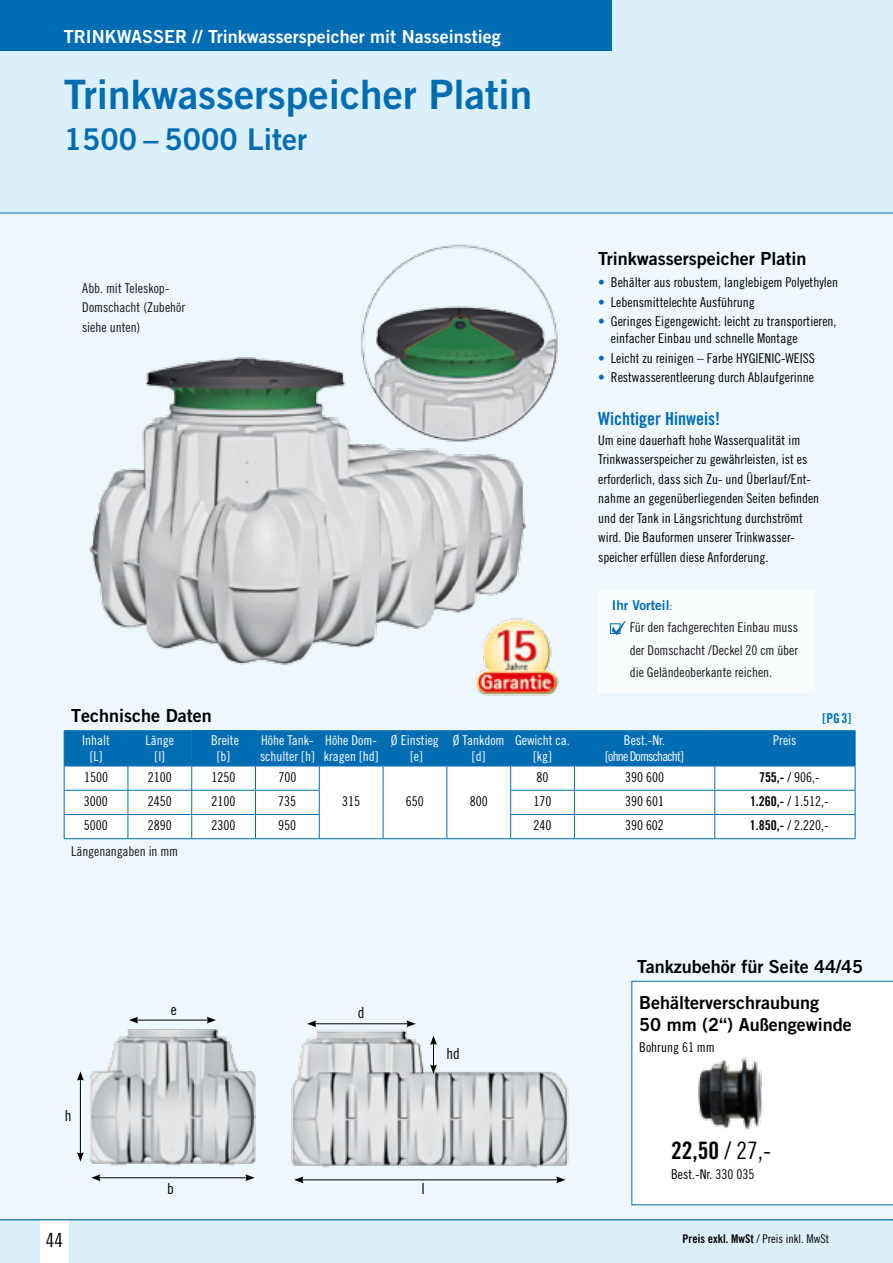
<style>
.page{position:relative;width:893px;height:1263px;background:#dcf0fb}
.page>*{position:absolute;margin:0;border:0;box-sizing:border-box;transform-origin:0 0}
.t1{font:40.5px "Trade Gothic LT Std Bd 2";color:#006db3}
.t2{font:30px "Trade Gothic LT Std Bd 2";color:#006db3}
.t3{font:24px "Trade Gothic LT Std Bd Cn 20";color:#000}
.t4{font:19.5px "Trade Gothic LT Std Cn 18";color:#000}
.t5{font:18px/21.6px "Trade Gothic LT Std Bd 2";color:#000}
.t6{font:18px "Trade Gothic LT Std Bd 2";color:#fff}
.t7{font:18px "Trade Gothic LT Std Bd Cn 20";color:#006db3}
.t8{font:15.15px "Trade Gothic LT Std Cn 18";color:#000}
.t9{font:13.5px/19.5px "Trade Gothic LT Std Cn 18";color:#000}
.t10{font:13.5px/19.5px "Trade Gothic LT Std Cn 18";color:#1a171b}
.t11{font:13.5px/16.2px "Trade Gothic LT Std Cn 18";color:#fff;text-align:center}
.t12{font:13.5px/16.2px "Trade Gothic LT Std Cn 18";letter-spacing:-.06em;color:#fff;text-align:center}
.t13{font:13.5px "Trade Gothic LT Std Bd 2";color:#006db3}
.t14{font:13.5px "Trade Gothic LT Std Bd Cn 20";color:#006db3}
.t15{font:12px "Trade Gothic LT Std Cn 18";color:#000}
.s1{color:#006db3}
.s2{font-family:"Trade Gothic LT Std Cn 18"}
.s3{font-family:"Trade Gothic LT Std Bd Cn 20"}
</style>
<div class="page">
<div style="left:40px;top:1219px;width:29px;height:44px;background:#fff"></div>
<div style="left:0;top:213px;width:893px;height:1006px;background:#edf7fc"></div>
<hr style="left:0;top:213px;width:893px;height:1px;background:#006db3">
<hr style="left:0;top:1219px;width:893px;height:1px;background:#006db3">
<div style="left:631px;top:981px;width:262px;height:224px;background:#fff"></div>
<div style="left:0;top:0;width:612px;height:51px;background:#006db3"></div>
<img style="left:89px;top:244px;width:469px;height:421px">
<hr style="left:64px;top:730px;width:64px;height:1px;background:#006db3">
<hr style="left:128px;top:730px;width:64px;height:1px;background:#006db3">
<hr style="left:192px;top:730px;width:63px;height:1px;background:#006db3">
<hr style="left:255px;top:730px;width:64px;height:1px;background:#006db3">
<hr style="left:319px;top:730px;width:64px;height:1px;background:#006db3">
<hr style="left:383px;top:730px;width:64px;height:1px;background:#006db3">
<hr style="left:447px;top:730px;width:64px;height:1px;background:#006db3">
<hr style="left:511px;top:730px;width:63px;height:1px;background:#006db3">
<hr style="left:574px;top:730px;width:141px;height:1px;background:#006db3">
<hr style="left:715px;top:730px;width:140px;height:1px;background:#006db3">
<svg style="left:64px;top:731px;width:792px;height:107px"></svg>
<hr style="left:64px;top:838px;width:64px;height:1px;background:#006db3">
<hr style="left:128px;top:838px;width:64px;height:1px;background:#006db3">
<hr style="left:192px;top:838px;width:63px;height:1px;background:#006db3">
<hr style="left:255px;top:838px;width:64px;height:1px;background:#006db3">
<hr style="left:511px;top:838px;width:63px;height:1px;background:#006db3">
<hr style="left:574px;top:838px;width:141px;height:1px;background:#006db3">
<hr style="left:715px;top:838px;width:140px;height:1px;background:#006db3">
<hr style="left:319px;top:838px;width:64px;height:1px;background:#006db3">
<hr style="left:383px;top:838px;width:64px;height:1px;background:#006db3">
<hr style="left:447px;top:838px;width:64px;height:1px;background:#006db3">
<hr style="left:98px;top:1177px;width:150px;height:1px;background:#000">
<svg style="left:91px;top:1174px;width:10px;height:7px"></svg>
<svg style="left:245px;top:1174px;width:10px;height:7px"></svg>
<hr style="left:80px;top:1078px;width:1px;height:77px;background:#000">
<svg style="left:77px;top:1152px;width:7px;height:9px"></svg>
<svg style="left:77px;top:1071px;width:7px;height:10px"></svg>
<hr style="left:136px;top:1020px;width:73px;height:1px;background:#000">
<svg style="left:129px;top:1017px;width:9px;height:6px"></svg>
<svg style="left:207px;top:1017px;width:9px;height:6px"></svg>
<img style="left:89px;top:1023px;width:166px;height:143px">
<hr style="left:301px;top:1179px;width:257px;height:1px;background:#000">
<svg style="left:294px;top:1176px;width:9px;height:7px"></svg>
<svg style="left:556px;top:1176px;width:9px;height:7px"></svg>
<img style="left:291px;top:1026px;width:278px;height:142px">
<svg style="left:430px;top:1036px;width:7px;height:38px"></svg>
<hr style="left:314px;top:1023px;width:95px;height:1px;background:#000">
<svg style="left:307px;top:1020px;width:9px;height:7px"></svg>
<svg style="left:406px;top:1020px;width:10px;height:7px"></svg>
<img style="left:471px;top:617px;width:88px;height:79px">
<img style="left:657px;top:1049px;width:147px;height:90px">
<div style="left:598px;top:590px;width:217px;height:102px;background:#f8fcfd"></div>
<div style="left:610px;top:624px;width:10px;height:10px;border:1px solid #006db3"></div>
<svg style="left:612px;top:621px;width:13px;height:14px"></svg>
<h3 class="t6" style="left:64px;top:25px;width:438px">TRINKWASSER // Trinkwasserspeicher mit Nasseinstieg</h3>
<h1 class="t1" style="left:64px;top:70px;width:470px">Trinkwasserspeicher Platin</h1>
<h2 class="t2" style="left:64px;top:120px;width:245px">1500 – 5000 Liter</h2>
<p class="t10" style="left:82px;top:278px;width:105px">Abb. mit Teleskop-<br>Domschacht (Zubehör siehe unten)</p>
<h3 class="t5" style="left:71px;top:704px;width:142px">Technische Daten</h3>
<h3 class="t5" style="left:598px;top:247px;width:210px">Trinkwasserspeicher Platin</h3>
<p class="t9" style="left:598px;top:272px;width:241px"><span class="s1">•</span> Behälter aus robustem, langlebigem Polyethylen</p>
<p class="t9" style="left:598px;top:292px;width:158px"><span class="s1">•</span> Lebensmittelechte Ausführung</p>
<p class="t9" style="left:611px;top:313px;width:227px;line-height:17.2px;text-indent:-13px"><span class="s1">•</span> Geringes Eigengewicht: leicht zu transportieren, einfacher Einbau und schnelle Montage</p>
<p class="t9" style="left:598px;top:348px;width:218px"><span class="s1">•</span> Leicht zu reinigen – Farbe HYGIENIC-WEISS</p>
<p class="t9" style="left:598px;top:368px;width:217px"><span class="s1">•</span> Restwasserentleerung durch Ablaufgerinne</p>
<h3 class="t7" style="left:598px;top:408px;width:123px">Wichtiger Hinweis!</h3>
<p class="t9" style="left:598px;top:430px;width:223px">Um eine dauerhaft hohe Wasserqualität im Trinkwasserspeicher zu gewährleisten, ist es erforderlich, dass sich Zu- und Überlauf/Ent&shy;nahme an gegenüberliegenden Seiten befinden und der Tank in Längsrichtung durchströmt wird. Die Bauformen unserer Trinkwasser&shy;speicher erfüllen diese Anforderung.</p>
<p class="t13" style="left:612px;top:596px;width:62px">Ihr Vorteil<span class="s2">:</span></p>
<p class="t10" style="left:630px;top:616px;width:170px;line-height:22.5px;text-align:justify">Für den fachgerechten Einbau muss der Domschacht /Deckel 20 cm über die Geländeoberkante reichen.</p>
<p class="t14" style="left:823px;top:710px;width:30px">[PG 3]</p>
<p class="t11" style="left:82px;top:732px;width:29px">Inhalt [L]</p>
<p class="t11" style="left:146px;top:732px;width:30px">Länge [l]</p>
<p class="t11" style="left:211px;top:732px;width:29px">Breite [b]</p>
<p class="t11" style="left:260px;top:732px;width:56px;text-align:left">Höhe Tank&shy;schulter [h]</p>
<p class="t11" style="left:324px;top:732px;width:56px;text-align:left">Höhe Dom&shy;kragen [hd]</p>
<p class="t11" style="left:391px;top:732px;width:49px">Ø Einstieg [e]</p>
<p class="t11" style="left:453px;top:732px;width:53px">Ø Tankdom [d]</p>
<p class="t11" style="left:515px;top:732px;width:56px">Gewicht ca. [kg]</p>
<p class="t12" style="left:605px;top:732px;width:80px">Best.-Nr.<br>[ohne Domschacht]</p>
<p class="t11" style="left:773px;top:732px;width:25px">Preis</p>
<p class="t9" style="left:84px;top:767px;width:25px">1500</p>
<p class="t9" style="left:148px;top:767px;width:25px">2100</p>
<p class="t9" style="left:212px;top:767px;width:25px">1250</p>
<p class="t9" style="left:278px;top:767px;width:19px">700</p>
<p class="t9" style="left:342px;top:791px;width:19px">315</p>
<p class="t9" style="left:406px;top:791px;width:19px">650</p>
<p class="t9" style="left:470px;top:791px;width:19px">800</p>
<p class="t9" style="left:536px;top:767px;width:13px">80</p>
<p class="t9" style="left:625px;top:767px;width:40px">390 600</p>
<p class="t9" style="left:759px;top:767px;width:62px"><span class="s3">755,-</span> / 906,-</p>
<p class="t9" style="left:84px;top:791px;width:25px">3000</p>
<p class="t9" style="left:148px;top:791px;width:25px">2450</p>
<p class="t9" style="left:212px;top:791px;width:25px">2100</p>
<p class="t9" style="left:278px;top:791px;width:19px">735</p>
<p class="t9" style="left:533px;top:791px;width:19px">170</p>
<p class="t9" style="left:625px;top:791px;width:40px">390 601</p>
<p class="t9" style="left:750px;top:791px;width:80px"><span class="s3">1.260,-</span> / 1.512,-</p>
<p class="t9" style="left:84px;top:815px;width:25px">5000</p>
<p class="t9" style="left:148px;top:815px;width:25px">2890</p>
<p class="t9" style="left:212px;top:815px;width:25px">2300</p>
<p class="t9" style="left:278px;top:815px;width:19px">950</p>
<p class="t9" style="left:533px;top:815px;width:19px">240</p>
<p class="t9" style="left:625px;top:815px;width:40px">390 602</p>
<p class="t9" style="left:750px;top:815px;width:80px"><span class="s3">1.850,-</span> / 2.220,-</p>
<p class="t10" style="left:71px;top:842px;width:109px">Längenangaben in mm</p>
<p class="t8" style="left:65px;top:1106px;width:8px">h</p>
<p class="t8" style="left:171px;top:1000px;width:7px">e</p>
<p class="t8" style="left:358px;top:1004px;width:8px">d</p>
<p class="t8" style="left:446px;top:1045px;width:15px">hd</p>
<p class="t8" style="left:167px;top:1180px;width:8px">b</p>
<p class="t8" style="left:422px;top:1180px;width:5px">l</p>
<h3 class="t5" style="left:637px;top:955px;width:228px">Tankzubehör für Seite 44/45</h3>
<h3 class="t5" style="left:639px;top:991px;width:214px">Behälterverschraubung<br>50 mm (2“) Außengewinde</h3>
<p class="t9" style="left:639px;top:1037px;width:77px">Bohrung 61 mm</p>
<h3 class="t3" style="left:671px;top:1136px;width:101px">22,50 <span class="s2">/ 27,-</span></h3>
<p class="t9" style="left:671px;top:1164px;width:85px">Best.-Nr. 330 035</p>
<h3 class="t4" style="left:46px;top:1229px;width:19px">44</h3>
<p class="t15" style="left:683px;top:1232px;width:148px"><span class="s3">Preis exkl. MwSt</span> / Preis inkl. MwSt</p>
</div>
